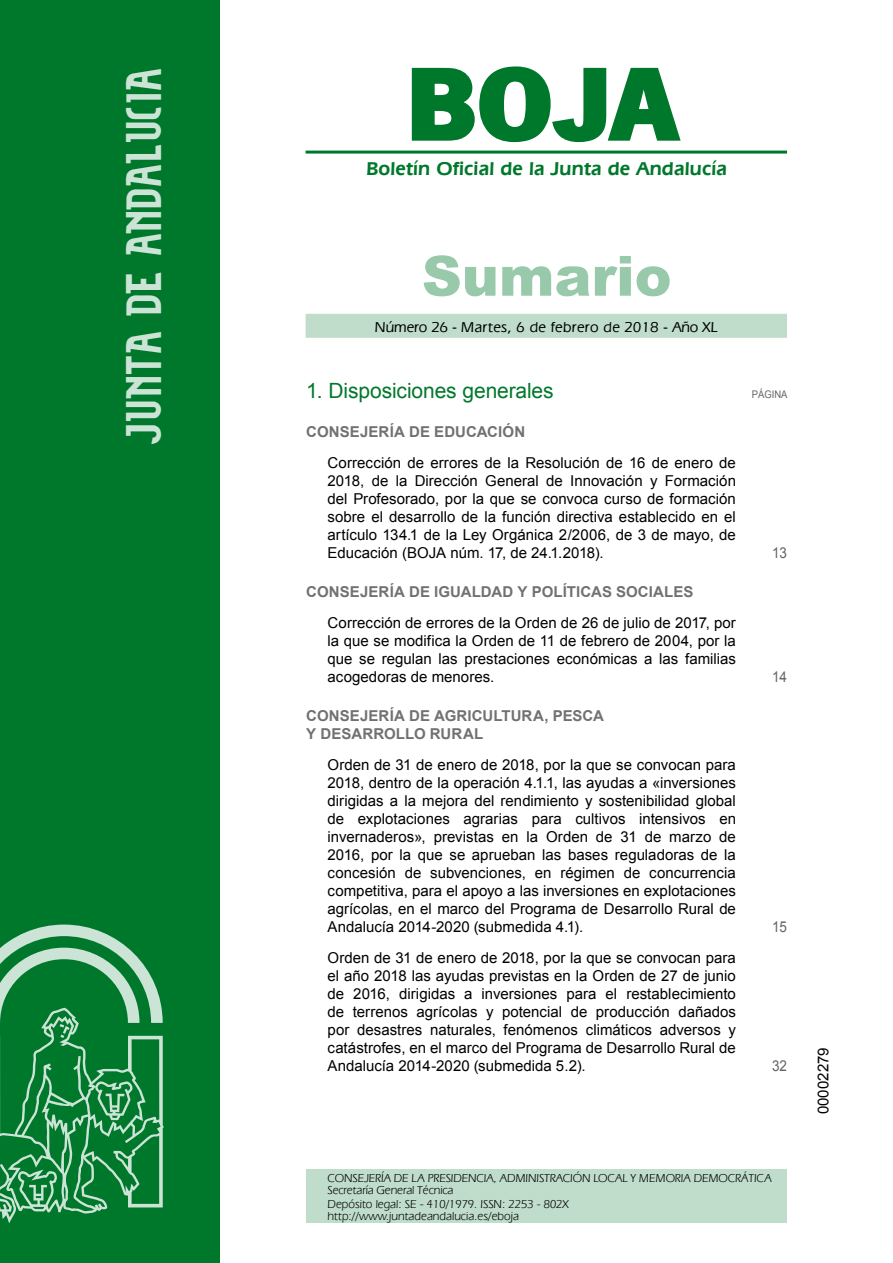
<style>
.page{position:relative;width:893px;height:1263px;background:#fff}
.page>*{position:absolute;margin:0;border:0;box-sizing:border-box;transform-origin:0 0}
.t1{font:700 105px "News Got T";color:#00782c;scale:1.14 1}
.t2{font:900 55.5px "Arial";color:#99c9ab}
.t3{font:27px "Alfabeto Andaluz Nuevo";color:#cce4d5}
.t4{font:21px "Arial";letter-spacing:-.005em;color:#00782c}
.t5{font:600 19.5px "Eras IT Cby BT";letter-spacing:.01em;color:#00782c}
.t6{font:15px/18px "Arial";color:#000;text-align:justify}
.t7{font:700 15px/18px "Arial";letter-spacing:.005em;color:#707173}
.t8{font:500 15px "Eras IT Cby BT";letter-spacing:.025em;color:#000}
.t9{font:15px "Arial";color:#646567;scale:.9 1}
.t10{font:12px/12px "Eras IT Cby BT";letter-spacing:-.01em;color:#000}
.t11{font:10.5px "Arial";color:#646567;scale:.9 1}
</style>
<div class="page">
<hr style="left:305px;top:151px;width:482px;height:3px;background:#00782c">
<div style="left:305px;top:314px;width:482px;height:24px;background:#bfddca"></div>
<div style="left:0;top:0;width:219px;height:1263px;background:#00782c"></div>
<svg style="left:0;top:925px;width:164px;height:298px"></svg>
<svg style="left:411px;top:66px;width:270px;height:77px"></svg>
<div style="left:306px;top:1169px;width:481px;height:54px;background:#bfddca"></div>
<h3 class="t3" style="left:136px;top:446px;width:379px;rotate:-90deg">JUNTA DE ANDALUCIA</h3>
<h1 class="t1" style="left:405px;top:42px;width:240px">BOJA</h1>
<h3 class="t5" style="left:366px;top:157px;width:362px">Boletín Oficial de la Junta de Andalucía</h3>
<h2 class="t2" style="left:422px;top:236px;width:251px">Sumario</h2>
<p class="t8" style="left:375px;top:317px;width:344px">Número 26 - Martes, 6 de febrero de 2018 - Año XL</p>
<h3 class="t4" style="left:306px;top:377px;width:249px">1. Disposiciones generales</h3>
<p class="t11" style="left:751px;top:388px;width:41px">PÁGINA</p>
<p class="t7" style="left:306px;top:424px;width:220px">CONSEJERÍA DE EDUCACIÓN</p>
<p class="t6" style="left:327px;top:454px;width:410px">Corrección de errores de la Resolución de 16 de enero de 2018, de la Dirección General de Innovación y Formación del Profesorado, por la que se convoca curso de formación sobre el desarrollo de la función directiva establecido en el artículo 134.1 de la Ley Orgánica 2/2006, de 3 de mayo, de Educación (BOJA núm. 17, de 24.1.2018).</p>
<p class="t9" style="left:772px;top:543px;width:18px">13</p>
<p class="t7" style="left:306px;top:584px;width:388px">CONSEJERÍA DE IGUALDAD Y POLÍTICAS SOCIALES</p>
<p class="t6" style="left:327px;top:614px;width:410px">Corrección de errores de la Orden de 26 de julio de 2017, por la que se modifica la Orden de 11 de febrero de 2004, por la que se regulan las prestaciones económicas a las familias acogedoras de menores.</p>
<p class="t7" style="left:306px;top:708px;width:299px">CONSEJERÍA DE AGRICULTURA, PESCA<br>Y DESARROLLO RURAL</p>
<p class="t6" style="left:327px;top:756px;width:410px">Orden de 31 de enero de 2018, por la que se convocan para 2018, dentro de la operación 4.1.1, las ayudas a «inversiones dirigidas a la mejora del rendimiento y sostenibilidad global de explotaciones agrarias para cultivos intensivos en invernaderos», previstas en la Orden de 31 de marzo de 2016, por la que se aprueban las bases reguladoras de la concesión de subvenciones, en régimen de concurrencia competitiva, para el apoyo a las inversiones en explotaciones agrícolas, en el marco del Programa de Desarrollo Rural de Andalucía 2014-2020 (submedida 4.1).</p>
<p class="t6" style="left:327px;top:949px;width:410px">Orden de 31 de enero de 2018, por la que se convocan para el año 2018 las ayudas previstas en la Orden de 27 de junio de 2016, dirigidas a inversiones para el restablecimiento de terrenos agrícolas y potencial de producción dañados por desastres naturales, fenómenos climáticos adversos y catástrofes, en el marco del Programa de Desarrollo Rural de Andalucía 2014-2020 (submedida 5.2).</p>
<p class="t9" style="left:772px;top:667px;width:18px">14</p>
<p class="t9" style="left:772px;top:917px;width:18px">15</p>
<p class="t9" style="left:772px;top:1056px;width:18px">32</p>
<p class="t10" style="left:327px;top:1171px;width:445px">CONSEJERÍA DE LA PRESIDENCIA, ADMINISTRACIÓN LOCAL Y MEMORIA DEMOCRÁTICA<br>Secretaría General Técnica</p>
<p class="t10" style="left:327px;top:1198px;width:243px">Depósito legal: SE - 410/1979. ISSN: 2253 - 802X http://www.juntadeandalucia.es/eboja</p>
<p class="t6" style="left:814px;top:1114px;width:68px;rotate:-90deg">00002279</p>
</div>
